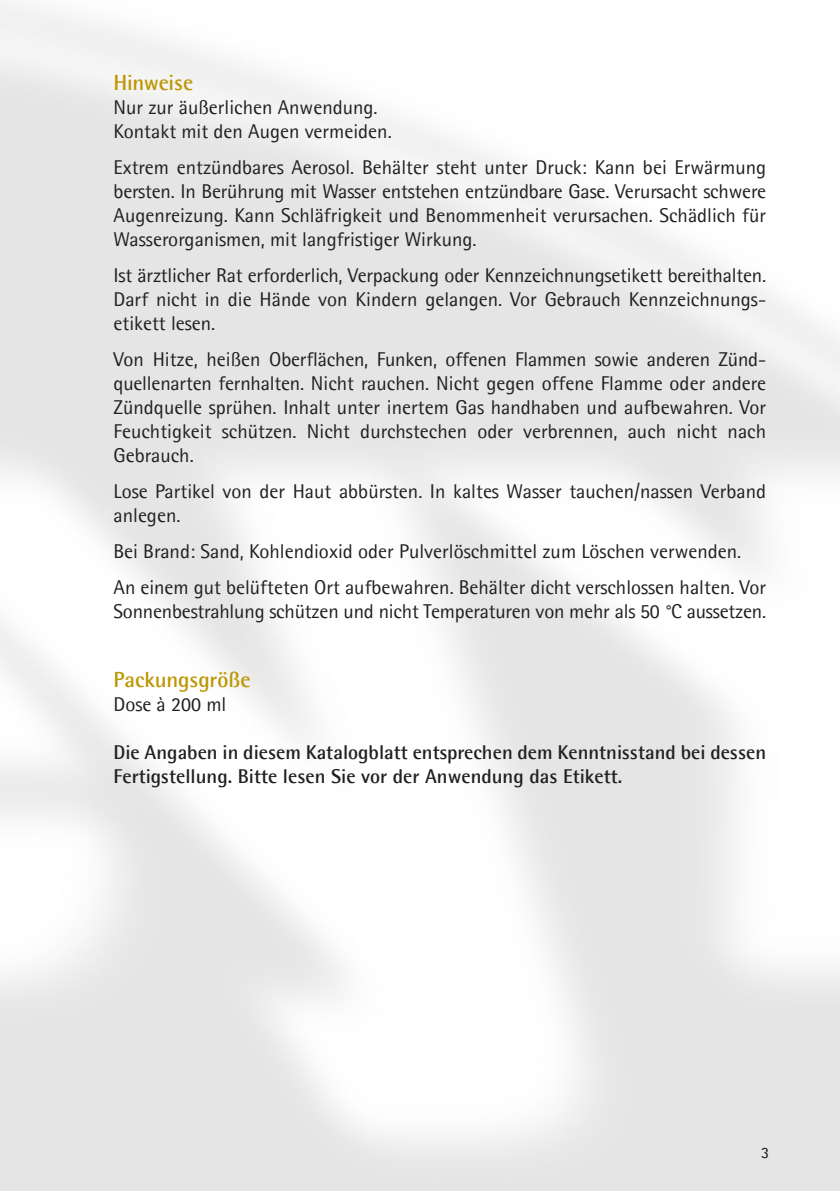
<style>
.page{position:relative;width:840px;height:1191px;background:#fff}
.page>*{position:absolute;margin:0;border:0;box-sizing:border-box;transform-origin:0 0}
.t1{font:700 22px "Agfa Rotis Semisans";letter-spacing:-.005em;color:#bd9705}
.t2{font:20px/24px "Agfa Rotis Semisans";color:#231f20}
.t3{font:700 20px/24px "Agfa Rotis Semisans";color:#231f20}
.t4{font:16px "Agfa Rotis Semisans";color:#231f20}
</style>
<div class="page">
<p class="t1" style="left:113px;top:69px;width:81px">Hinweise</p>
<p class="t2" style="left:113px;top:95px;width:279px">Nur zur äußerlichen Anwendung.<br>Kontakt mit den Augen vermeiden.</p>
<p class="t2" style="left:113px;top:155px;width:653px;text-align:justify">Extrem entzündbares Aerosol. Behälter steht unter Druck: Kann bei Erwärmung bersten. In Berührung mit Wasser entstehen entzündbare Gase. Verursacht schwere Augenreizung. Kann Schläfrigkeit und Benommenheit verursachen. Schädlich für Wasserorganismen, mit langfristiger Wirkung.</p>
<p class="t2" style="left:113px;top:263px;width:653px;text-align:justify">Ist ärztlicher Rat erforderlich, Verpackung oder Kennzeichnungsetikett bereithalten.<br>Darf nicht in die Hände von Kindern gelangen. Vor Gebrauch Kennzeichnungs&shy;etikett lesen.</p>
<p class="t2" style="left:113px;top:347px;width:653px;text-align:justify">Von Hitze, heißen Oberflächen, Funken, offenen Flammen sowie anderen Zünd&shy;quellenarten fernhalten. Nicht rauchen. Nicht gegen offene Flamme oder andere Zündquelle sprühen. Inhalt unter inertem Gas handhaben und aufbewahren. Vor Feuchtigkeit schützen. Nicht durchstechen oder verbrennen, auch nicht nach Gebrauch.</p>
<p class="t2" style="left:113px;top:479px;width:653px">Lose Partikel von der Haut abbürsten. In kaltes Wasser tauchen/nassen Verband anlegen.</p>
<p class="t2" style="left:113px;top:533px;width:653px;line-height:36px">Bei Brand: Sand, Kohlendioxid oder Pulverlöschmittel zum Löschen verwenden.<br>An einem gut belüfteten Ort aufbewahren. Behälter dicht verschlossen halten. Vor</p>
<p class="t2" style="left:113px;top:599px;width:653px">Sonnenbestrahlung schützen und nicht Temperaturen von mehr als 50 °C aussetzen.</p>
<p class="t1" style="left:113px;top:666px;width:138px">Packungsgröße</p>
<p class="t2" style="left:113px;top:692px;width:114px">Dose à 200 ml</p>
<p class="t3" style="left:113px;top:740px;width:654px">Die Angaben in diesem Katalogblatt entsprechen dem Kenntnisstand bei dessen<br>Fertigstellung. Bitte lesen Sie vor der Anwendung das Etikett.</p>
<p class="t4" style="left:760px;top:1142px;width:10px">3</p>
</div>
